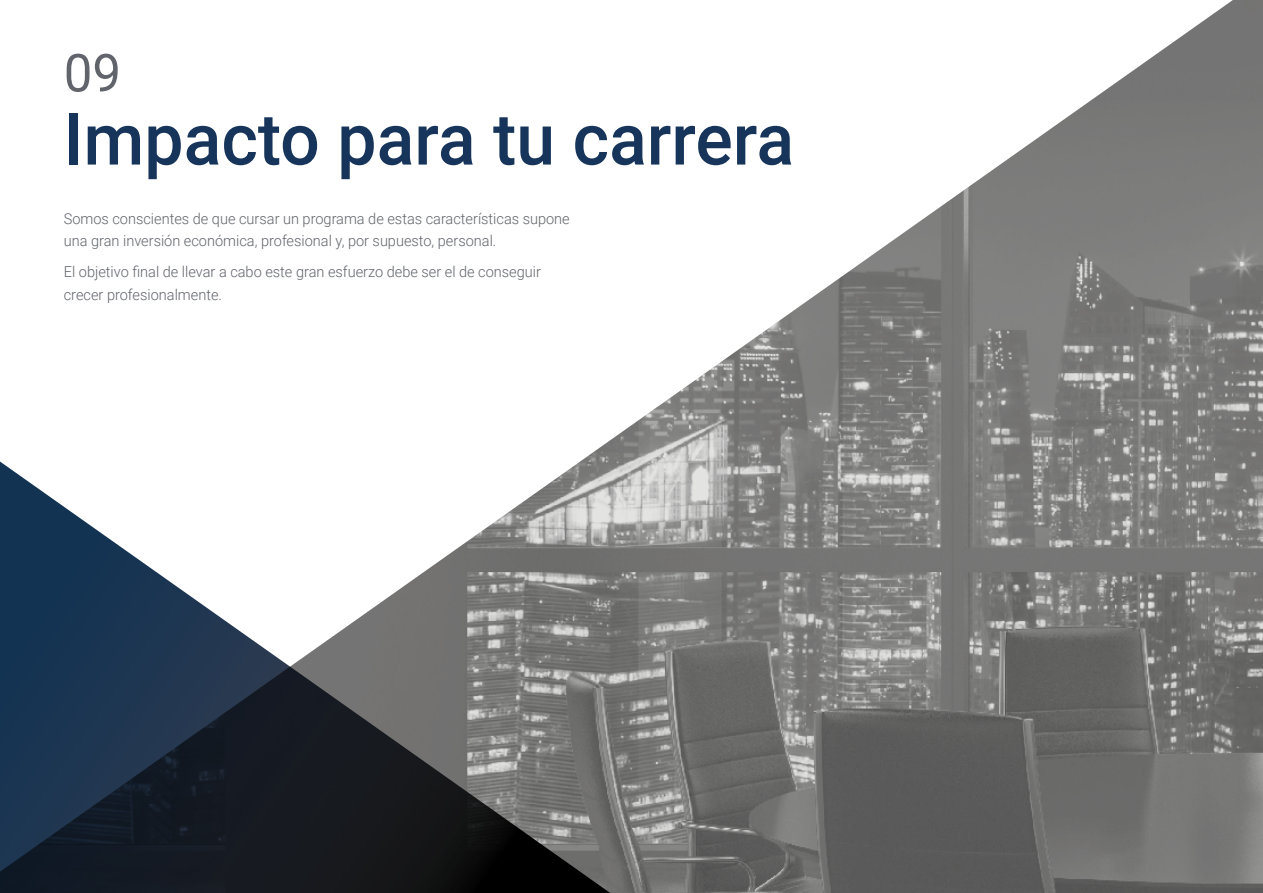
<style>
.page{position:relative;width:1263px;height:893px;background:#fff}
.page>*{position:absolute;margin:0;border:0;box-sizing:border-box;transform-origin:0 0}
.t1{font:500 72px "Roboto";color:#17355b}
.t2{font:52.5px "Roboto";color:#61646a}
.t3{font:300 15px/22.5px "Roboto";color:#61646a}
</style>
<div class="page">
<img style="left:602px;top:0;width:661px;height:893px">
<svg style="left:0;top:446px;width:640px;height:447px"></svg>
<h2 class="t2" style="left:64px;top:36px;width:59px">09</h2>
<h1 class="t1" style="left:64px;top:89px;width:732px">Impacto para tu carrera</h1>
<p class="t3" style="left:64px;top:207px;width:507px">Somos conscientes de que cursar un programa de estas características supone una gran inversión económica, profesional y, por supuesto, personal.</p>
<p class="t3" style="left:64px;top:260px;width:479px">El objetivo final de llevar a cabo este gran esfuerzo debe ser el de conseguir crecer profesionalmente.</p>
</div>
